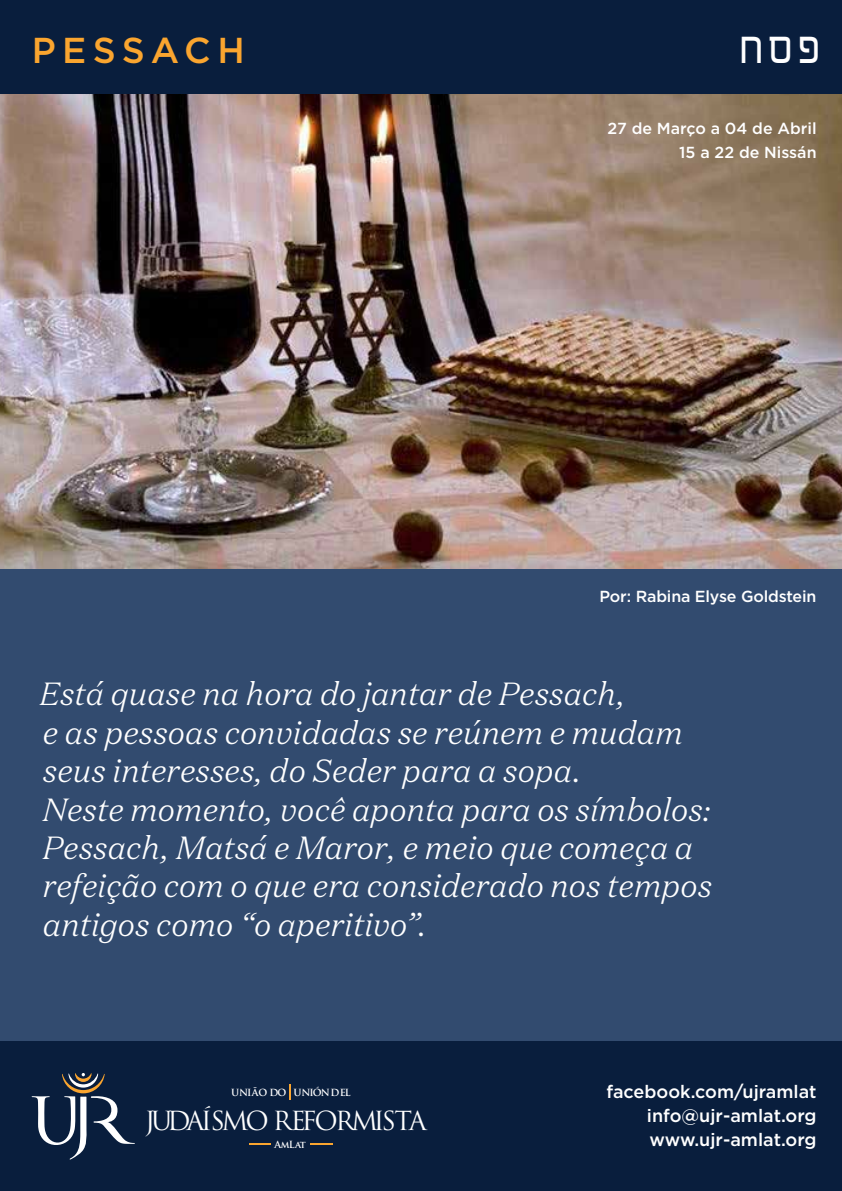
<style>
.page{position:relative;width:842px;height:1191px;background:#fff}
.page>*{position:absolute;margin:0;border:0;box-sizing:border-box;transform-origin:0 0}
.t1{font:42px "Microsoft Sans Serif";color:#fff}
.t2{font:500 36px "Gotham";letter-spacing:.175em;color:#faa52f}
.t3{font:italic 300 32px/38.4px "Domaine Text";letter-spacing:.005em;color:#fff}
.t4{font:25.6px "Trajan Pro";letter-spacing:-.13em;color:#fff}
.t5{font:500 18px/24px "Gotham";color:#fff;text-align:justify}
.t6{font:500 16px/24px "Gotham";letter-spacing:-.01em;color:#fff;text-align:right}
.t7{font:700 9.6px "Trajan Pro";letter-spacing:-.09em;color:#fff}
</style>
<div class="page">
<img style="left:0;top:94px;width:842px;height:474px">
<div style="left:0;top:568px;width:842px;height:473px;background:#324b6f"></div>
<div style="left:0;top:0;width:842px;height:94px;background:#091e3d"></div>
<div style="left:0;top:1041px;width:842px;height:150px;background:#091e3d"></div>
<svg style="left:32px;top:1073px;width:103px;height:86px"></svg>
<svg style="left:290px;top:1084px;width:1px;height:16px"></svg>
<svg style="left:249px;top:1143px;width:22px;height:1px"></svg>
<svg style="left:311px;top:1143px;width:22px;height:1px"></svg>
<p class="t2" style="left:32px;top:27px;width:215px">PESSACH</p>
<h1 class="t1" style="left:739px;top:21px;width:83px">חספ</h1>
<p class="t6" style="left:607px;top:116px;width:211px">27 de Março a 04 de Abril<br>15 a 22 de Nissán</p>
<p class="t6" style="left:599px;top:584px;width:218px">Por: Rabina Elyse Goldstein</p>
<p class="t3" style="left:40px;top:674px;width:674px">Está quase na hora do jantar de Pessach,<br>e as pessoas convidadas se reúnem e mudam seus interesses, do Seder para a sopa.<br>Neste momento, você aponta para os símbolos:<br>Pessach, Matsá e Maror, e meio que começa a refeição com o que era considerado nos tempos antigos como “o aperitivo”.</p>
<p class="t7" style="left:231px;top:1087px;width:121px">UNIÃO DO UNIÓN DEL</p>
<p class="t4" style="left:145px;top:1104px;width:283px">JUDAÍSMO REFORMISTA</p>
<p class="t7" style="left:274px;top:1138px;width:33px">AmLat</p>
<p class="t5" style="left:647px;top:1079px;width:171px;text-indent:-40px">facebook.com/ujramlat info@ujr-amlat.org www.ujr-amlat.org</p>
</div>
